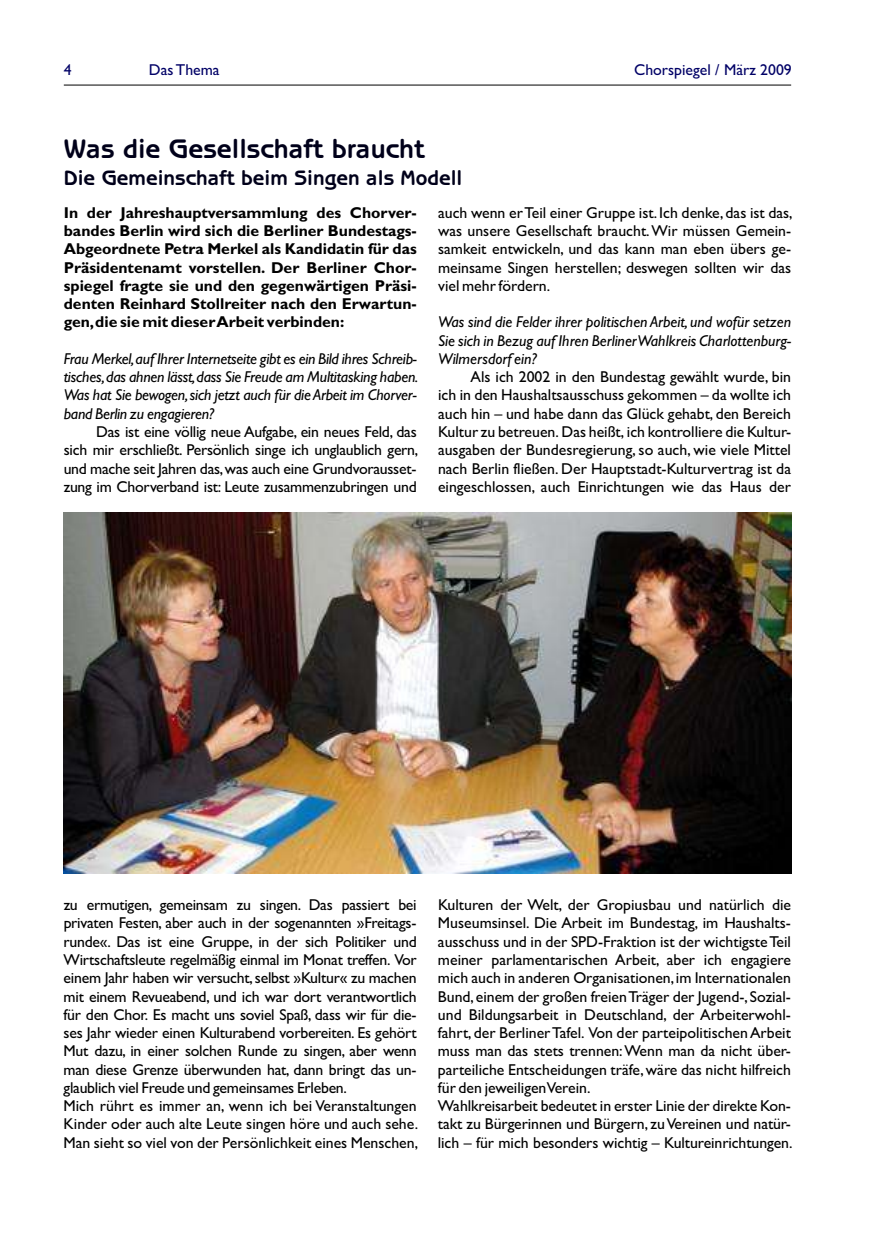
<style>
.page{position:relative;width:872px;height:1242px;background:#fff}
.page>*{position:absolute;margin:0;border:0;box-sizing:border-box;transform-origin:0 0}
.t1{font:700 27px "Benguiat Gothic";color:#00001a}
.t2{font:700 21px "Benguiat Gothic";color:#00001a}
.t3{font:15.75px/18.3px "Gill Sans";color:#000;text-align:right}
.t4{font:italic 15.75px/18.3px "Gill Sans";letter-spacing:-.015em;color:#000}
.t5{font:700 15.75px/18.3px "Gill Sans";color:#000}
.t6{font:15.75px "Gill Sans";color:#006}
</style>
<div class="page">
<hr style="left:64px;top:85px;width:727px;height:1px;background:#000">
<img style="left:64px;top:512px;width:727px;height:362px">
<p class="t6" style="left:64px;top:64px;width:9px">4</p>
<p class="t6" style="left:149px;top:64px;width:72px">Das Thema</p>
<p class="t6" style="left:634px;top:64px;width:159px">Chorspiegel / März 2009</p>
<h1 class="t1" style="left:64px;top:132px;width:362px">Was die Gesellschaft braucht</h1>
<h2 class="t2" style="left:64px;top:166px;width:400px">Die Gemeinschaft beim Singen als Modell</h2>
<p class="t5" style="left:64px;top:205px;width:354px">In der Jahreshauptversammlung des Chorver-</p>
<p class="t3" style="left:438px;top:205px;width:356px">auch wenn er Teil einer Gruppe ist. Ich denke, das ist das,</p>
<p class="t5" style="left:64px;top:223px;width:354px">bandes Berlin wird sich die Berliner Bundestags-</p>
<p class="t3" style="left:438px;top:223px;width:354px">was unsere Gesellschaft braucht.Wir müssen Gemein-</p>
<p class="t5" style="left:64px;top:241px;width:354px">Abgeordnete Petra Merkel als Kandidatin für das</p>
<p class="t3" style="left:438px;top:241px;width:354px">samkeit entwickeln, und das kann man eben übers ge-</p>
<p class="t5" style="left:64px;top:260px;width:354px">Präsidentenamt vorstellen. Der Berliner Chor-</p>
<p class="t3" style="left:438px;top:260px;width:354px">meinsame Singen herstellen; deswegen sollten wir das</p>
<p class="t5" style="left:64px;top:278px;width:354px">spiegel fragte sie und den gegenwärtigen Präsi-</p>
<p class="t3" style="left:438px;top:278px;width:114px">viel mehr fördern.</p>
<p class="t5" style="left:64px;top:296px;width:354px">denten Reinhard Stollreiter nach den Erwartun&shy;gen,die sie mit dieser Arbeit verbinden:</p>
<p class="t4" style="left:438px;top:314px;width:354px">Was sind die Felder ihrer politischen Arbeit, und wofür setzen<br>Sie sich in Bezug auf Ihren Berliner Wahlkreis Charlottenburg-</p>
<p class="t4" style="left:64px;top:351px;width:354px">Frau Merkel,auf Ihrer Internetseite gibt es ein Bild ihres Schreib-</p>
<p class="t4" style="left:438px;top:351px;width:100px">Wilmersdorf ein?</p>
<p class="t4" style="left:64px;top:369px;width:356px">tisches,das ahnen lässt,dass Sie Freude am Multitasking haben.</p>
<p class="t3" style="left:470px;top:369px;width:322px">Als ich 2002 in den Bundestag gewählt wurde, bin</p>
<p class="t4" style="left:64px;top:388px;width:354px">Was hat Sie bewogen,sich jetzt auch für die Arbeit im Chorver-</p>
<p class="t3" style="left:438px;top:388px;width:354px">ich in den Haushaltsausschuss gekommen – da wollte ich</p>
<p class="t4" style="left:64px;top:406px;width:152px">band Berlin zu engagieren?</p>
<p class="t3" style="left:438px;top:406px;width:354px">auch hin – und habe dann das Glück gehabt, den Bereich</p>
<p class="t3" style="left:96px;top:424px;width:322px">Das ist eine völlig neue Aufgabe, ein neues Feld, das</p>
<p class="t3" style="left:438px;top:424px;width:354px">Kultur zu betreuen. Das heißt, ich kontrolliere die Kultur-</p>
<p class="t3" style="left:64px;top:442px;width:356px">sich mir erschließt. Persönlich singe ich unglaublich gern,</p>
<p class="t3" style="left:438px;top:442px;width:354px">ausgaben der Bundesregierung, so auch, wie viele Mittel</p>
<p class="t3" style="left:64px;top:461px;width:354px">und mache seit Jahren das,was auch eine Grundvorausset-</p>
<p class="t3" style="left:438px;top:461px;width:354px">nach Berlin fließen. Der Hauptstadt-Kulturvertrag ist da</p>
<p class="t3" style="left:64px;top:479px;width:354px">zung im Chorverband ist: Leute zusammenzubringen und</p>
<p class="t3" style="left:438px;top:479px;width:354px">eingeschlossen, auch Einrichtungen wie das Haus der</p>
<p class="t3" style="left:64px;top:897px;width:354px">zu ermutigen, gemeinsam zu singen. Das passiert bei</p>
<p class="t3" style="left:438px;top:897px;width:354px">Kulturen der Welt, der Gropiusbau und natürlich die</p>
<p class="t3" style="left:64px;top:915px;width:354px">privaten Festen, aber auch in der sogenannten »Freitags-</p>
<p class="t3" style="left:438px;top:915px;width:354px">Museumsinsel. Die Arbeit im Bundestag, im Haushalts-</p>
<p class="t3" style="left:64px;top:934px;width:354px">runde«. Das ist eine Gruppe, in der sich Politiker und</p>
<p class="t3" style="left:438px;top:934px;width:354px">ausschuss und in der SPD-Fraktion ist der wichtigste Teil</p>
<p class="t3" style="left:64px;top:952px;width:354px">Wirtschaftsleute regelmäßig einmal im Monat treffen. Vor</p>
<p class="t3" style="left:438px;top:952px;width:354px">meiner parlamentarischen Arbeit, aber ich engagiere</p>
<p class="t3" style="left:64px;top:970px;width:354px">einem Jahr haben wir versucht,selbst »Kultur« zu machen</p>
<p class="t3" style="left:438px;top:970px;width:354px">mich auch in anderen Organisationen,im Internationalen</p>
<p class="t3" style="left:64px;top:988px;width:354px">mit einem Revueabend, und ich war dort verantwortlich</p>
<p class="t3" style="left:438px;top:988px;width:354px">Bund,einem der großen freien Träger der Jugend-,Sozial-</p>
<p class="t3" style="left:64px;top:1007px;width:354px">für den Chor. Es macht uns soviel Spaß, dass wir für die-</p>
<p class="t3" style="left:438px;top:1007px;width:354px">und Bildungsarbeit in Deutschland, der Arbeiterwohl-</p>
<p class="t3" style="left:64px;top:1025px;width:354px">ses Jahr wieder einen Kulturabend vorbereiten. Es gehört</p>
<p class="t3" style="left:438px;top:1025px;width:354px">fahrt, der Berliner Tafel. Von der parteipolitischen Arbeit</p>
<p class="t3" style="left:64px;top:1043px;width:354px">Mut dazu, in einer solchen Runde zu singen, aber wenn</p>
<p class="t3" style="left:438px;top:1043px;width:354px">muss man das stets trennen:Wenn man da nicht über-</p>
<p class="t3" style="left:64px;top:1061px;width:354px">man diese Grenze überwunden hat, dann bringt das un-</p>
<p class="t3" style="left:438px;top:1061px;width:354px">parteiliche Entscheidungen träfe,wäre das nicht hilfreich</p>
<p class="t3" style="left:64px;top:1080px;width:285px">glaublich viel Freude und gemeinsames Erleben.</p>
<p class="t3" style="left:438px;top:1080px;width:154px">für den jeweiligen Verein.</p>
<p class="t3" style="left:64px;top:1098px;width:354px">Mich rührt es immer an, wenn ich bei Veranstaltungen</p>
<p class="t3" style="left:438px;top:1098px;width:354px">Wahlkreisarbeit bedeutet in erster Linie der direkte Kon-</p>
<p class="t3" style="left:64px;top:1116px;width:356px">Kinder oder auch alte Leute singen höre und auch sehe.</p>
<p class="t3" style="left:64px;top:1116px;width:730px">takt zu Bürgerinnen und Bürgern, zu Vereinen und natür-<br>Man sieht so viel von der Persönlichkeit eines Menschen, lich – für mich besonders wichtig – Kultureinrichtungen.</p>
</div>
